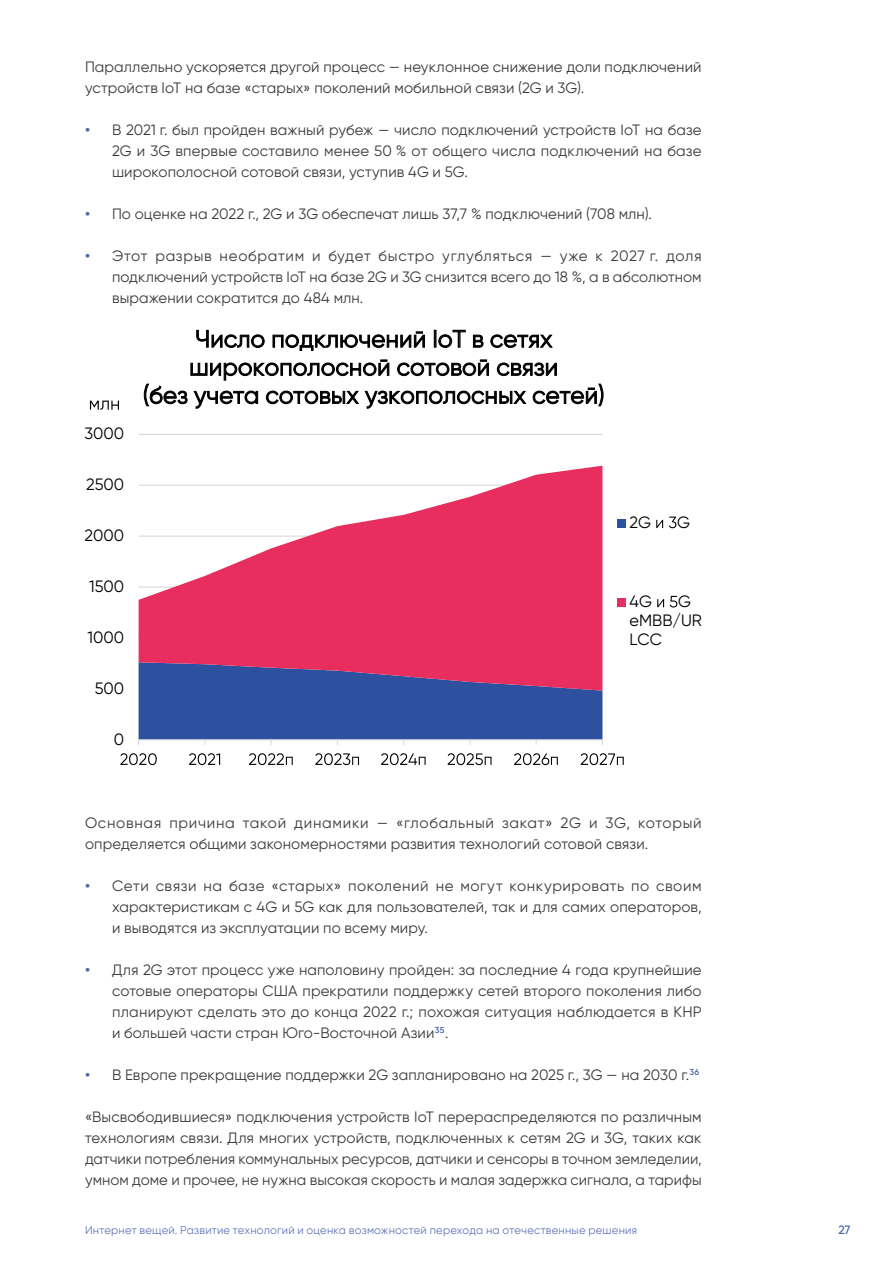
<style>
.page{position:relative;width:893px;height:1263px;background:#fff}
.page>*{position:absolute;margin:0;border:0;box-sizing:border-box;transform-origin:0 0}
.t1{font:24.15px "Gilroy";color:#000}
.t2{font:16.35px/18.9px "Gilroy";color:#000}
.t3{font:15px/21px "Gilroy";letter-spacing:.005em;color:#3c3c3b;text-align:justify}
.t4{font:500 12px "Gilroy";color:#3a5ba7}
.t5{font:11.25px "Gilroy";letter-spacing:.02em;color:#6377b9}
.s1{font-weight:600;color:#4f69b0}
</style>
<div class="page">
<hr style="left:139px;top:434px;width:463px;height:1px;background:#d9d9d9">
<svg style="left:139px;top:466px;width:463px;height:196px;fill:#e72e5f"></svg>
<svg style="left:138px;top:662px;width:465px;height:83px;background:#59589b"></svg>
<svg style="left:120px;top:753px;width:37px;height:12px"></svg>
<svg style="left:189px;top:753px;width:31px;height:12px"></svg>
<svg style="left:249px;top:753px;width:44px;height:12px"></svg>
<svg style="left:315px;top:753px;width:44px;height:12px"></svg>
<svg style="left:381px;top:753px;width:45px;height:12px"></svg>
<svg style="left:448px;top:753px;width:44px;height:12px"></svg>
<svg style="left:514px;top:753px;width:44px;height:12px"></svg>
<svg style="left:581px;top:753px;width:43px;height:12px"></svg>
<svg style="left:90px;top:401px;width:29px;height:9px"></svg>
<svg style="left:196px;top:330px;width:69px;height:18px"></svg>
<svg style="left:272px;top:331px;width:153px;height:20px"></svg>
<svg style="left:473px;top:334px;width:11px;height:14px"></svg>
<svg style="left:490px;top:334px;width:63px;height:14px"></svg>
<svg style="left:144px;top:359px;width:460px;height:50px"></svg>
<div style="left:617px;top:519px;width:9px;height:8px;background:#2e519f"></div>
<svg style="left:656px;top:520px;width:7px;height:8px"></svg>
<svg style="left:669px;top:517px;width:7px;height:11px"></svg>
<div style="left:617px;top:598px;width:9px;height:9px;background:#e72e5f"></div>
<svg style="left:657px;top:599px;width:7px;height:8px"></svg>
<svg style="left:670px;top:596px;width:7px;height:11px"></svg>
<p class="t3" style="left:85px;top:56px;width:618px">Параллельно ускоряется другой процесс — неуклонное снижение доли подключений устройств IoT на базе «старых» поколений мобильной связи (2G и 3G).</p>
<p class="t3" style="left:112px;top:119px;width:591px;text-indent:-27px"><span class="s1">•</span> В 2021 г. был пройден важный рубеж — число подключений устройств IoT на базе 2G и 3G впервые составило менее 50 % от общего числа подключений на базе широкополосной сотовой связи, уступив 4G и 5G.</p>
<p class="t3" style="left:85px;top:203px;width:568px"><span class="s1">•</span> По оценке на 2022 г., 2G и 3G обеспечат лишь 37,7 % подключений (708 млн).</p>
<p class="t3" style="left:112px;top:245px;width:591px;text-indent:-27px"><span class="s1">•</span> Этот разрыв необратим и будет быстро углубляться — уже к 2027 г. доля подключений устройств IoT на базе 2G и 3G снизится всего до 18 %, а в абсолютном выражении сократится до 484 млн.</p>
<p class="t2" style="left:85px;top:424px;width:41px">3000</p>
<p class="t2" style="left:86px;top:475px;width:40px">2500</p>
<p class="t2" style="left:85px;top:526px;width:41px">2000</p>
<p class="t2" style="left:89px;top:577px;width:37px">1500</p>
<p class="t2" style="left:88px;top:628px;width:38px">1000</p>
<p class="t2" style="left:95px;top:678px;width:31px">500</p>
<p class="t2" style="left:114px;top:729px;width:12px">0</p>
<h1 class="t1" style="left:432px;top:324px;width:35px">IoT</h1>
<p class="t2" style="left:630px;top:513px;width:23px">2G</p>
<p class="t2" style="left:677px;top:513px;width:14px">G</p>
<p class="t2" style="left:630px;top:592px;width:24px">4G</p>
<p class="t2" style="left:630px;top:592px;width:74px;text-indent:48px">G eMBB/UR<br>LCC</p>
<p class="t3" style="left:85px;top:812px;width:618px">Основная причина такой динамики — «глобальный закат» 2G и 3G, который определяется общими закономерностями развития технологий сотовой связи.</p>
<p class="t3" style="left:112px;top:875px;width:591px;text-indent:-27px"><span class="s1">•</span> Сети связи на базе «старых» поколений не могут конкурировать по своим характеристикам с 4G и 5G как для пользователей, так и для самих операторов, и выводятся из эксплуатации по всему миру.</p>
<p class="t3" style="left:112px;top:959px;width:591px;text-indent:-27px"><span class="s1">•</span> Для 2G этот процесс уже наполовину пройден: за последние 4 года крупнейшие сотовые операторы США прекратили поддержку сетей второго поколения либо планируют сделать это до конца 2022 г.; похожая ситуация наблюдается в КНР и большей части стран Юго-Восточной Азии<sup>35</sup>.</p>
<p class="t3" style="left:85px;top:1064px;width:616px"><span class="s1">•</span> В Европе прекращение поддержки 2G запланировано на 2025 г., 3G — на 2030 г.<sup>36</sup></p>
<p class="t3" style="left:85px;top:1106px;width:618px">«Высвободившиеся» подключения устройств IoT перераспределяются по различным технологиям связи. Для многих устройств, подключенных к сетям 2G и 3G, таких как датчики потребления коммунальных ресурсов, датчики и сенсоры в точном земледелии, умном доме и прочее, не нужна высокая скорость и малая задержка сигнала, а тарифы</p>
<p class="t5" style="left:85px;top:1223px;width:554px">Интернет вещей. Развитие технологий и оценка возможностей перехода на отечественные решения</p>
<p class="t4" style="left:838px;top:1223px;width:13px">27</p>
</div>
